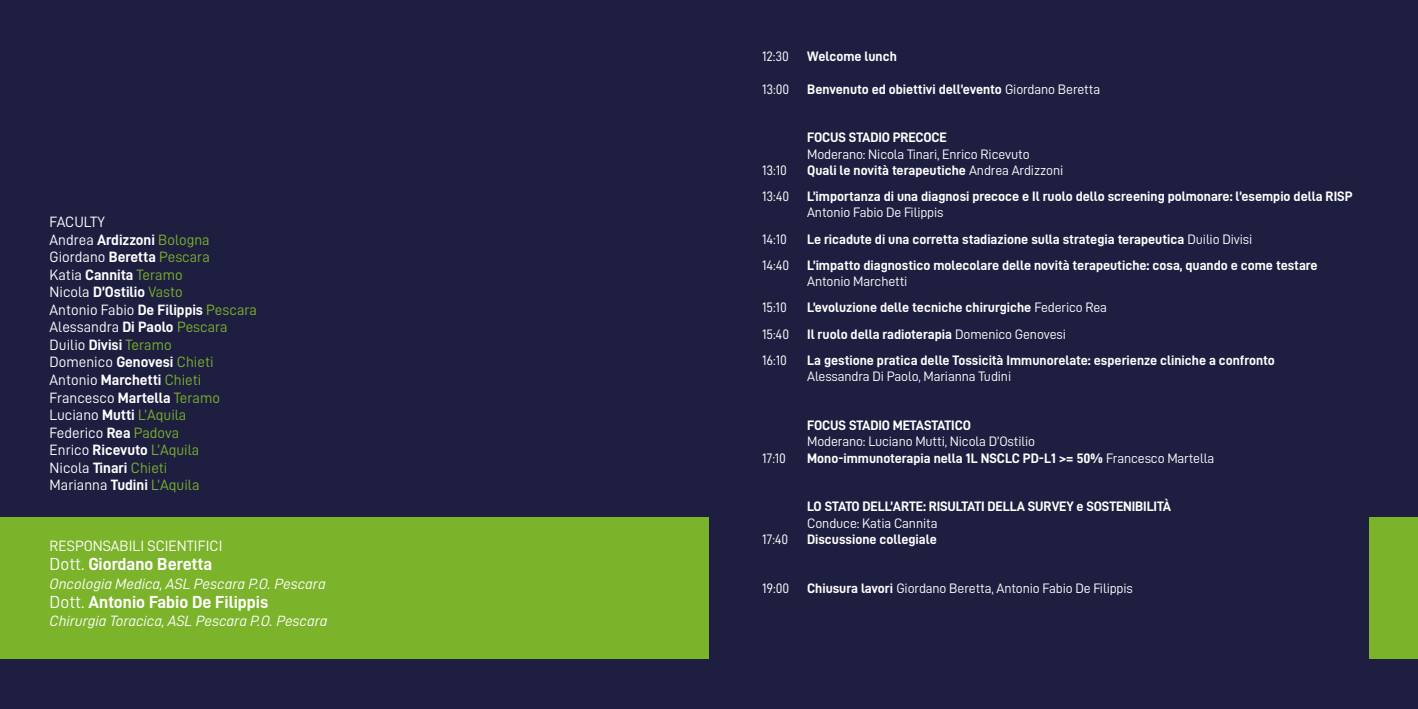
<style>
.page{position:relative;width:1418px;height:709px;background:#fff}
.page>*{position:absolute;margin:0;border:0;box-sizing:border-box;transform-origin:0 0}
.t1{font:17.5px "D DIN Bold";color:#fff}
.t2{font:15px/17.5px "D DIN";color:#fff}
.t3{font:15px/17.5px "D DIN Bold";color:#fff}
.t4{font:15px "D DIN Italic";color:#fff}
.t5{font:13.75px "D DIN Bold";color:#fff}
.t6{font:13.75px "D DIN";letter-spacing:-.01em;color:#fff}
.s1{font-family:"D DIN"}
.s2{font-family:"D DIN";color:#7bb32a}
.s3{font-family:"D DIN Bold"}
.s4{color:#7bb32a}
</style>
<div class="page">
<div style="left:0;top:0;width:1417px;height:709px;background:#1e1e41"></div>
<div style="left:0;top:517px;width:1417px;height:142px;background:#7bb32a"></div>
<div style="left:709px;top:50px;width:659px;height:659px;background:#1e1e41"></div>
<p class="t2" style="left:50px;top:213px;width:57px">FACULTY</p>
<p class="t3" style="left:50px;top:231px;width:162px"><span class="s1">Andrea</span> Ardizzoni <span class="s2">Bologna</span></p>
<p class="t2" style="left:50px;top:248px;width:162px">Giordano <span class="s3">Beretta</span> <span class="s4">Pescara</span></p>
<p class="t3" style="left:50px;top:266px;width:135px"><span class="s1">Katia</span> Cannita <span class="s2">Teramo<br></span><span class="s1">Nicola</span> D’Ostilio <span class="s2">Vasto</span></p>
<p class="t2" style="left:50px;top:301px;width:209px">Antonio Fabio <span class="s3">De Filippis</span> <span class="s4">Pescara<br></span>Alessandra <span class="s3">Di Paolo</span> <span class="s4">Pescara<br></span>Duilio <span class="s3">Divisi</span> <span class="s4">Teramo<br></span>Domenico <span class="s3">Genovesi</span> <span class="s4">Chieti</span></p>
<p class="t3" style="left:50px;top:371px;width:153px"><span class="s1">Antonio</span> Marchetti <span class="s2">Chieti</span></p>
<p class="t2" style="left:50px;top:388px;width:172px">Francesco <span class="s3">Martella</span> <span class="s4">Teramo<br></span>Luciano <span class="s3">Mutti</span> <span class="s4">L’Aquila<br></span>Federico <span class="s3">Rea</span> <span class="s4">Padova</span></p>
<p class="t3" style="left:50px;top:441px;width:151px"><span class="s1">Enrico</span> Ricevuto <span class="s2">L’Aquila</span></p>
<p class="t2" style="left:50px;top:458px;width:151px">Nicola <span class="s3">Tinari</span> <span class="s4">Chieti<br></span>Marianna <span class="s3">Tudini</span> <span class="s4">L’Aquila</span></p>
<p class="t2" style="left:50px;top:537px;width:174px">RESPONSABILI SCIENTIFICI</p>
<p class="t1" style="left:50px;top:554px;width:164px"><span class="s1">Dott.</span> Giordano Beretta</p>
<p class="t4" style="left:50px;top:575px;width:277px">Oncologia Medica, ASL Pescara P.O. Pescara</p>
<p class="t1" style="left:50px;top:592px;width:220px"><span class="s1">Dott.</span> Antonio Fabio De Filippis</p>
<p class="t4" style="left:50px;top:613px;width:279px">Chirurgia Toracica, ASL Pescara P.O. Pescara</p>
<p class="t6" style="left:762px;top:49px;width:28px">12:30</p>
<p class="t5" style="left:807px;top:49px;width:91px">Welcome lunch</p>
<p class="t6" style="left:762px;top:81px;width:29px">13:00</p>
<p class="t5" style="left:807px;top:81px;width:294px">Benvenuto ed obiettivi dell’evento <span class="s1">Giordano Beretta</span></p>
<p class="t5" style="left:807px;top:130px;width:141px">FOCUS STADIO PRECOCE</p>
<p class="t6" style="left:807px;top:146px;width:224px">Moderano: Nicola Tinari, Enrico Ricevuto</p>
<p class="t6" style="left:762px;top:163px;width:26px">13:10</p>
<p class="t5" style="left:807px;top:162px;width:258px">Quali le novità terapeutiche <span class="s1">Andrea Ardizzoni</span></p>
<p class="t6" style="left:762px;top:189px;width:29px">13:40</p>
<p class="t5" style="left:807px;top:189px;width:547px">L’importanza di una diagnosi precoce e Il ruolo dello screening polmonare: l’esempio della RISP</p>
<p class="t6" style="left:807px;top:205px;width:138px">Antonio Fabio De Filippis</p>
<p class="t6" style="left:762px;top:231px;width:26px">14:10</p>
<p class="t5" style="left:807px;top:231px;width:446px">Le ricadute di una corretta stadiazione sulla strategia terapeutica <span class="s1">Duilio Divisi</span></p>
<p class="t6" style="left:762px;top:258px;width:29px">14:40</p>
<p class="t5" style="left:807px;top:257px;width:512px">L’impatto diagnostico molecolare delle novità terapeutiche: cosa, quando e come testare</p>
<p class="t6" style="left:807px;top:274px;width:102px">Antonio Marchetti</p>
<p class="t6" style="left:762px;top:300px;width:26px">15:10</p>
<p class="t5" style="left:807px;top:300px;width:301px">L’evoluzione delle tecniche chirurgiche <span class="s1">Federico Rea</span></p>
<p class="t6" style="left:762px;top:326px;width:28px">15:40</p>
<p class="t5" style="left:807px;top:326px;width:260px">Il ruolo della radioterapia <span class="s1">Domenico Genovesi</span></p>
<p class="t6" style="left:762px;top:353px;width:26px">16:10</p>
<p class="t5" style="left:807px;top:352px;width:469px">La gestione pratica delle Tossicità Immunorelate: esperienze cliniche a confronto</p>
<p class="t6" style="left:807px;top:369px;width:205px">Alessandra Di Paolo, Marianna Tudini</p>
<p class="t5" style="left:807px;top:417px;width:165px">FOCUS STADIO METASTATICO</p>
<p class="t6" style="left:807px;top:434px;width:229px">Moderano: Luciano Mutti, Nicola D’Ostilio</p>
<p class="t6" style="left:762px;top:450px;width:25px">17:10</p>
<p class="t5" style="left:807px;top:450px;width:408px">Mono-immunoterapia nella 1L NSCLC PD-L1 &gt;= 50% <span class="s1">Francesco Martella</span></p>
<p class="t5" style="left:807px;top:499px;width:365px">LO STATO DELL’ARTE: RISULTATI DELLA SURVEY e SOSTENIBILITÀ</p>
<p class="t6" style="left:807px;top:515px;width:132px">Conduce: Katia Cannita</p>
<p class="t6" style="left:762px;top:531px;width:28px">17:40</p>
<p class="t5" style="left:807px;top:531px;width:131px">Discussione collegiale</p>
<p class="t6" style="left:762px;top:580px;width:28px">19:00</p>
<p class="t6" style="left:807px;top:580px;width:327px"><span class="s3">Chiusura lavori</span> Giordano Beretta, Antonio Fabio De Filippis</p>
</div>
